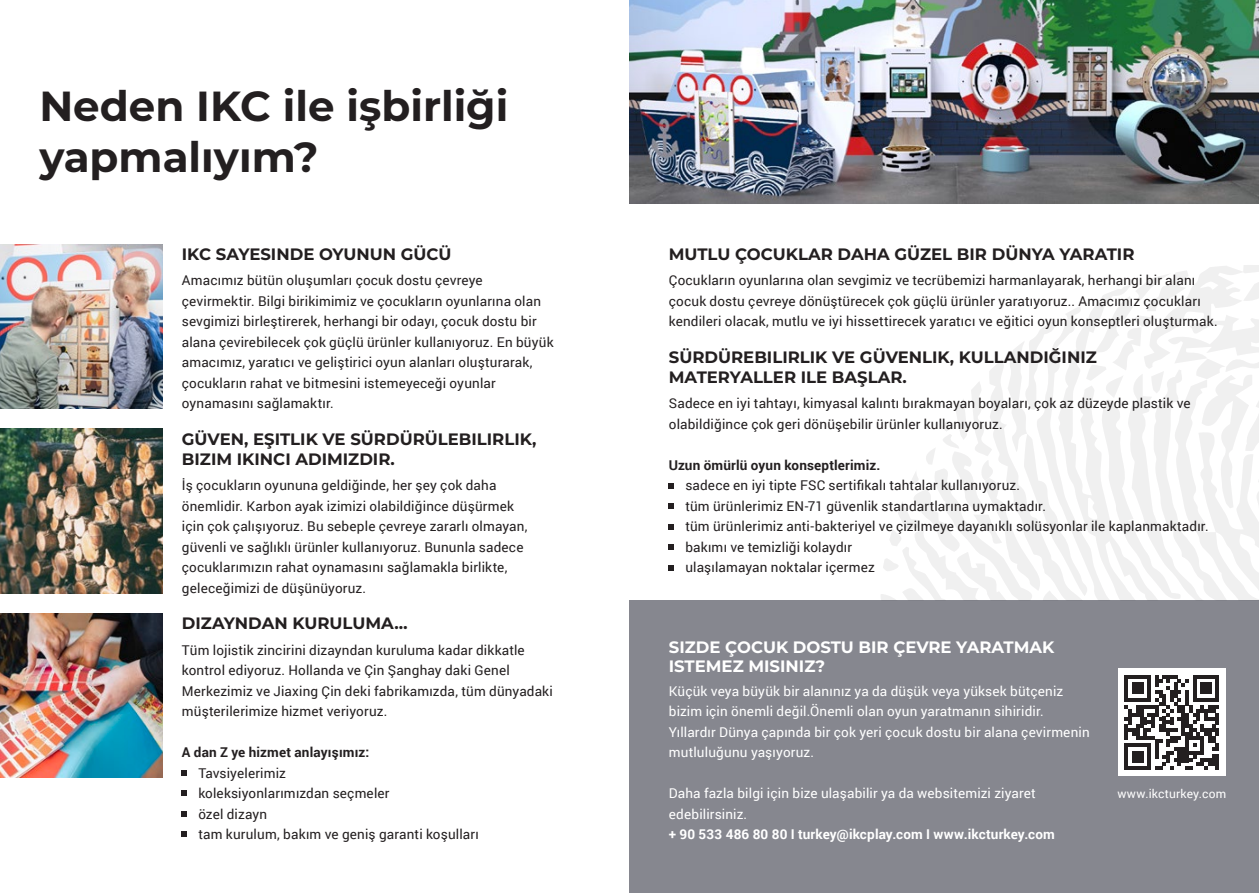
<style>
.page{position:relative;width:1259px;height:893px;background:#fff}
.page>*{position:absolute;margin:0;border:0;box-sizing:border-box;transform-origin:0 0}
.t1{font:700 42px/51px "Montserrat";color:#231f20}
.Subkop_-_Kapitalen{font:700 16.5px/19.8px "Montserrat";color:#231f20}
.Subheader___Left{font:700 16.5px/19.8px "Montserrat";color:#fff}
.Subheader___Left-2{font:700 16.5px "Montserrat";color:#231f20}
.Platte_Tekst{font:13.5px/20.5px "Roboto";letter-spacing:.015em;color:#231f20}
.t2{font:13.5px/20.5px "Roboto";letter-spacing:.01em;color:#fff}
.Platte_Tekst-2{font:700 13.5px "Roboto";letter-spacing:.01em;color:#231f20}
.t3{font:700 13.5px "Roboto";letter-spacing:.015em;color:#fff}
.Platte_Tekst-3{font:12px "Roboto";letter-spacing:.02em;color:#fff}
</style>
<div class="page">
<img style="left:0;top:613px;width:162px;height:165px">
<img style="left:0;top:244px;width:162px;height:164px">
<img style="left:0;top:429px;width:162px;height:164px">
<div style="left:629px;top:601px;width:630px;height:292px;background:#86878f"></div>
<svg style="left:878px;top:265px;width:381px;height:336px"></svg>
<img style="left:629px;top:0;width:630px;height:203px">
<svg style="left:181px;top:770px;width:6px;height:5px"></svg>
<svg style="left:181px;top:790px;width:6px;height:5px"></svg>
<svg style="left:181px;top:811px;width:6px;height:5px"></svg>
<svg style="left:181px;top:832px;width:6px;height:5px"></svg>
<svg style="left:669px;top:483px;width:5px;height:5px"></svg>
<svg style="left:669px;top:503px;width:5px;height:5px"></svg>
<svg style="left:669px;top:524px;width:5px;height:5px"></svg>
<svg style="left:669px;top:545px;width:5px;height:5px"></svg>
<svg style="left:669px;top:566px;width:5px;height:5px"></svg>
<div style="left:1118px;top:668px;width:107px;height:108px;background:#fff"></div>
<svg style="left:1124px;top:675px;width:95px;height:95px"></svg>
<p class="t1" style="left:39px;top:78px;width:470px">Neden IKC ile işbirliği yapmalıyım?</p>
<p class="Subkop_-_Kapitalen" style="left:182px;top:243px;width:271px">IKC SAYESINDE OYUNUN GÜCÜ</p>
<p class="Platte_Tekst" style="left:182px;top:270px;width:373px">Amacımız bütün oluşumları çocuk dostu çevreye çevirmektir. Bilgi birikimimiz ve çocukların oyunlarına olan sevgimizi birleştirerek, herhangi bir odayı, çocuk dostu bir alana çevirebilecek çok güçlü ürünler kullanıyoruz. En büyük amacımız, yaratıcı ve geliştirici oyun alanları oluşturarak, çocukların rahat ve bitmesini istemeyeceği oyunlar oynamasını sağlamaktır.</p>
<p class="Subkop_-_Kapitalen" style="left:182px;top:428px;width:356px">GÜVEN, EŞITLIK VE SÜRDÜRÜLEBILIRLIK,<br>BIZIM IKINCI ADIMIZDIR.</p>
<p class="Platte_Tekst" style="left:182px;top:475px;width:347px">İş çocukların oyununa geldiğinde, her şey çok daha önemlidir. Karbon ayak izimizi olabildiğince düşürmek için çok çalışıyoruz. Bu sebeple çevreye zararlı olmayan, güvenli ve sağlıklı ürünler kullanıyoruz. Bununla sadece çocuklarımızın rahat oynamasını sağlamakla birlikte, geleceğimizi de düşünüyoruz.</p>
<p class="Subkop_-_Kapitalen" style="left:182px;top:613px;width:227px">DIZAYNDAN KURULUMA…</p>
<p class="Platte_Tekst" style="left:182px;top:639px;width:372px">Tüm lojistik zincirini dizayndan kuruluma kadar dikkatle kontrol ediyoruz. Hollanda ve Çin Şanghay daki Genel Merkezimiz ve Jiaxing Çin deki fabrikamızda, tüm dünyadaki müşterilerimize hizmet veriyoruz.</p>
<p class="Platte_Tekst-2" style="left:182px;top:743px;width:189px">A dan Z ye hizmet anlayışımız:</p>
<p class="Platte_Tekst" style="left:182px;top:762px;width:106px">• Tavsiyelerimiz</p>
<p class="Platte_Tekst" style="left:182px;top:783px;width:209px">• koleksiyonlarımızdan seçmeler</p>
<p class="Platte_Tekst" style="left:182px;top:803px;width:87px">• özel dizayn</p>
<p class="Platte_Tekst" style="left:182px;top:824px;width:298px">• tam kurulum, bakım ve geniş garanti koşulları</p>
<p class="Subheader___Left-2" style="left:669px;top:242px;width:467px">MUTLU ÇOCUKLAR DAHA GÜZEL BIR DÜNYA YARATIR</p>
<p class="Platte_Tekst" style="left:669px;top:270px;width:550px">Çocukların oyunlarına olan sevgimiz ve tecrübemizi harmanlayarak, herhangi bir alanı çocuk dostu çevreye dönüştürecek çok güçlü ürünler yaratıyoruz.. Amacımız çocukları kendileri olacak, mutlu ve iyi hissettirecek yaratıcı ve eğitici oyun konseptleri oluşturmak.</p>
<p class="Subkop_-_Kapitalen" style="left:669px;top:346px;width:429px">SÜRDÜREBILIRLIK VE GÜVENLIK, KULLANDIĞINIZ<br>MATERYALLER ILE BAŞLAR.</p>
<p class="Platte_Tekst" style="left:669px;top:393px;width:523px">Sadece en iyi tahtayı, kimyasal kalıntı bırakmayan boyaları, çok az düzeyde plastik ve olabildiğince çok geri dönüşebilir ürünler kullanıyoruz.</p>
<p class="Platte_Tekst-2" style="left:669px;top:456px;width:213px">Uzun ömürlü oyun konseptlerimiz.</p>
<p class="Platte_Tekst" style="left:669px;top:475px;width:353px">• sadece en iyi tipte FSC sertifikalı tahtalar kullanıyoruz.</p>
<p class="Platte_Tekst" style="left:669px;top:495px;width:379px">• tüm ürünlerimiz EN-71 güvenlik standartlarına uymaktadır.</p>
<p class="Platte_Tekst" style="left:669px;top:516px;width:541px">• tüm ürünlerimiz anti-bakteriyel ve çizilmeye dayanıklı solüsyonlar ile kaplanmaktadır.</p>
<p class="Platte_Tekst" style="left:685px;top:536px;width:168px">bakımı ve temizliği kolaydır</p>
<p class="Platte_Tekst" style="left:685px;top:557px;width:191px">ulaşılamayan noktalar içermez</p>
<p class="Subheader___Left" style="left:669px;top:636px;width:387px">SIZDE ÇOCUK DOSTU BIR ÇEVRE YARATMAK<br>ISTEMEZ MISINIZ?</p>
<p class="t2" style="left:669px;top:680px;width:422px">Küçük veya büyük bir alanınız ya da düşük veya yüksek bütçeniz bizim için önemli değil.Önemli olan oyun yaratmanın sihiridir.<br>Yıllardır Dünya çapında bir çok yeri çocuk dostu bir alana çevirmenin mutluluğunu yaşıyoruz.</p>
<p class="t2" style="left:669px;top:783px;width:369px">Daha fazla bilgi için bize ulaşabilir ya da websitemizi ziyaret edebilirsiniz.</p>
<p class="t3" style="left:669px;top:825px;width:387px">+ 90 533 486 80 80 I turkey@ikcplay.com I www.ikcturkey.com</p>
<p class="Platte_Tekst-3" style="left:1117px;top:785px;width:110px">www.ikcturkey.com</p>
</div>
